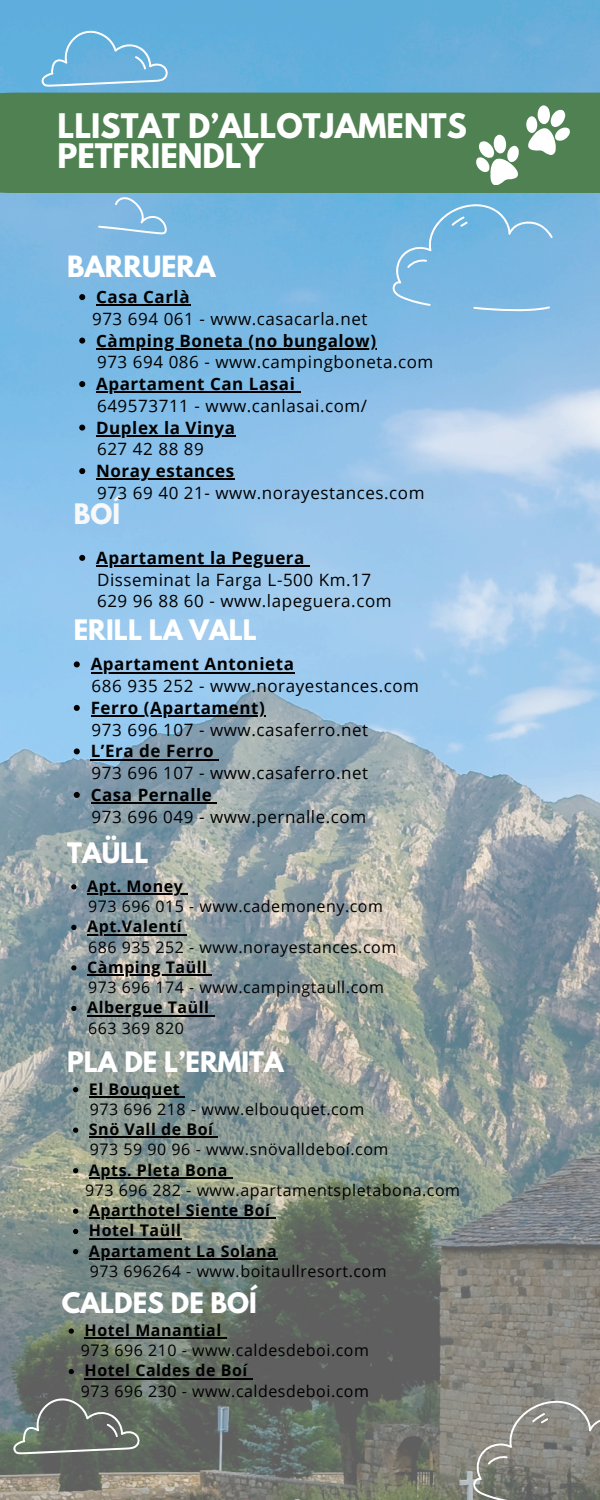
<style>
.page{position:relative;width:600px;height:1500px;background:#fff}
.page>*{position:absolute;margin:0;border:0;box-sizing:border-box;transform-origin:0 0}
.t1{font:700 30px/30px "League Spartan";color:#fff}
.t2{font:700 26px "League Spartan";color:#fff}
.t3{font:700 25px "League Spartan";color:#fff}
.t4{font:700 25px "League Spartan";color:#f8f8f8}
.t5{font:17px "Open Sans";letter-spacing:.035em;color:#000}
.t6{font:700 17px "Open Sans";letter-spacing:.035em;color:#000}
.t7{font:16px "Open Sans";letter-spacing:.035em;color:#000}
.t8{font:700 16px "Open Sans";letter-spacing:.035em;color:#000}
</style>
<div class="page">
<img style="left:0;top:0;width:600px;height:1500px">
<svg style="left:0;top:1398px;width:140px;height:102px;background:#777b73"></svg>
<svg style="left:473px;top:1398px;width:127px;height:102px;background:#888781"></svg>
<svg style="left:0;top:30px;width:169px;height:204px;background:#75b6e0"></svg>
<svg style="left:392px;top:201px;width:208px;height:204px;background:#83bbe3"></svg>
<div style="left:0;top:93px;width:600px;height:100px;background:#4f8152"></div>
<svg style="left:79px;top:294px;width:6px;height:6px"></svg>
<hr style="left:96px;top:305px;width:94px;height:1px;background:#000">
<svg style="left:79px;top:338px;width:6px;height:6px"></svg>
<hr style="left:96px;top:348px;width:281px;height:2px;background:#000">
<svg style="left:79px;top:381px;width:6px;height:6px"></svg>
<hr style="left:96px;top:392px;width:114px;height:1px;background:#000">
<hr style="left:210px;top:392px;width:86px;height:1px;background:#000">
<svg style="left:79px;top:425px;width:6px;height:6px"></svg>
<hr style="left:96px;top:435px;width:140px;height:2px;background:#000">
<svg style="left:79px;top:468px;width:6px;height:6px"></svg>
<hr style="left:96px;top:479px;width:139px;height:1px;background:#000">
<svg style="left:71px;top:884px;width:5px;height:6px"></svg>
<hr style="left:87px;top:893px;width:96px;height:2px;background:#000">
<svg style="left:71px;top:925px;width:5px;height:5px"></svg>
<hr style="left:87px;top:934px;width:35px;height:1px;background:#000">
<hr style="left:122px;top:934px;width:60px;height:1px;background:#000">
<svg style="left:71px;top:965px;width:5px;height:6px"></svg>
<hr style="left:87px;top:974px;width:121px;height:2px;background:#000">
<svg style="left:71px;top:1006px;width:5px;height:5px"></svg>
<hr style="left:87px;top:1015px;width:123px;height:1px;background:#000">
<svg style="left:79px;top:555px;width:6px;height:6px"></svg>
<hr style="left:96px;top:565px;width:209px;height:2px;background:#000">
<svg style="left:74px;top:661px;width:6px;height:6px"></svg>
<hr style="left:91px;top:672px;width:204px;height:1px;background:#000">
<svg style="left:74px;top:705px;width:6px;height:6px"></svg>
<hr style="left:91px;top:715px;width:174px;height:2px;background:#000">
<svg style="left:74px;top:748px;width:6px;height:6px"></svg>
<hr style="left:91px;top:759px;width:123px;height:1px;background:#000">
<svg style="left:74px;top:792px;width:6px;height:6px"></svg>
<hr style="left:91px;top:802px;width:121px;height:2px;background:#000">
<svg style="left:73px;top:1087px;width:5px;height:5px"></svg>
<hr style="left:89px;top:1096px;width:91px;height:2px;background:#000">
<svg style="left:73px;top:1128px;width:5px;height:5px"></svg>
<hr style="left:89px;top:1137px;width:125px;height:1px;background:#000">
<svg style="left:73px;top:1168px;width:5px;height:5px"></svg>
<hr style="left:89px;top:1177px;width:139px;height:2px;background:#000">
<svg style="left:73px;top:1209px;width:5px;height:5px"></svg>
<hr style="left:89px;top:1218px;width:182px;height:1px;background:#000">
<svg style="left:73px;top:1229px;width:5px;height:5px"></svg>
<hr style="left:89px;top:1238px;width:93px;height:1px;background:#000">
<svg style="left:73px;top:1249px;width:5px;height:5px"></svg>
<hr style="left:89px;top:1258px;width:188px;height:2px;background:#000">
<svg style="left:69px;top:1328px;width:5px;height:6px"></svg>
<hr style="left:85px;top:1337px;width:137px;height:2px;background:#000">
<svg style="left:69px;top:1369px;width:5px;height:5px"></svg>
<hr style="left:85px;top:1378px;width:163px;height:1px;background:#000">
<svg style="left:526px;top:105px;width:44px;height:50px"></svg>
<svg style="left:476px;top:135px;width:43px;height:50px"></svg>
<p class="t1" style="left:57px;top:115px;width:411px">LLISTAT D’ALLOTJAMENTS<br>PETFRIENDLY</p>
<h1 class="t2" style="left:67px;top:254px;width:150px">BARRUERA</h1>
<p class="t6" style="left:96px;top:285px;width:95px">Casa Carlà</p>
<h2 class="t5" style="left:92px;top:307px;width:277px">973 694 061 - www.casacarla.net</h2>
<p class="t6" style="left:96px;top:328px;width:282px">Càmping Boneta (no bungalow)</p>
<p class="t5" style="left:97px;top:350px;width:338px">973 694 086 - www.campingboneta.com</p>
<p class="t6" style="left:96px;top:372px;width:200px">Apartament Can Lasai</p>
<p class="t5" style="left:97px;top:394px;width:272px">649573711 - www.canlasai.com/</p>
<p class="t6" style="left:96px;top:415px;width:141px">Duplex la Vinya</p>
<p class="t5" style="left:97px;top:437px;width:108px">627 42 88 89</p>
<p class="t6" style="left:96px;top:459px;width:140px">Noray estances</p>
<p class="t5" style="left:97px;top:481px;width:329px">973 69 40 21- www.norayestances.com</p>
<p class="t4" style="left:74px;top:502px;width:48px">BOÍ</p>
<p class="t6" style="left:96px;top:546px;width:210px">Apartament la Peguera</p>
<p class="t5" style="left:97px;top:567px;width:276px">Disseminat la Farga L-500 Km.17</p>
<p class="t5" style="left:97px;top:589px;width:296px">629 96 88 60 - www.lapeguera.com</p>
<p class="t3" style="left:74px;top:618px;width:185px">ERILL LA VALL</p>
<p class="t6" style="left:91px;top:652px;width:205px">Apartament Antonieta</p>
<p class="t5" style="left:92px;top:674px;width:329px">686 935 252 - www.norayestances.com</p>
<h2 class="t6" style="left:91px;top:696px;width:176px">Ferro (Apartament)</h2>
<p class="t5" style="left:92px;top:718px;width:278px">973 696 107 - www.casaferro.net</p>
<p class="t6" style="left:91px;top:739px;width:125px">L’Era de Ferro</p>
<p class="t5" style="left:92px;top:761px;width:278px">973 696 107 - www.casaferro.net</p>
<p class="t6" style="left:91px;top:783px;width:123px">Casa Pernalle</p>
<p class="t5" style="left:92px;top:805px;width:276px">973 696 049 - www.pernalle.com</p>
<p class="t3" style="left:67px;top:841px;width:83px">TAÜLL</p>
<p class="t8" style="left:87px;top:875px;width:97px">Apt. Money</p>
<p class="t7" style="left:88px;top:895px;width:296px">973 696 015 - www.cademoneny.com</p>
<h2 class="t8" style="left:87px;top:915px;width:96px">Apt.Valentí</h2>
<p class="t7" style="left:88px;top:935px;width:310px">686 935 252 - www.norayestances.com</p>
<p class="t8" style="left:87px;top:956px;width:121px">Càmping Taüll</p>
<p class="t7" style="left:88px;top:976px;width:297px">973 696 174 - www.campingtaull.com</p>
<h2 class="t8" style="left:87px;top:996px;width:123px">Albergue Taüll</h2>
<p class="t7" style="left:88px;top:1016px;width:97px">663 369 820</p>
<p class="t3" style="left:67px;top:1049px;width:218px">PLA DE L’ERMITA</p>
<p class="t8" style="left:89px;top:1077px;width:92px">El Bouquet</p>
<p class="t7" style="left:90px;top:1098px;width:276px">973 696 218 - www.elbouquet.com</p>
<h2 class="t8" style="left:89px;top:1118px;width:126px">Snö Vall de Boí</h2>
<p class="t7" style="left:90px;top:1138px;width:300px">973 59 90 96 - www.snövalldeboí.com</p>
<p class="t8" style="left:89px;top:1158px;width:140px">Apts. Pleta Bona</p>
<p class="t7" style="left:85px;top:1179px;width:376px">973 696 282 - www.apartamentspletabona.com</p>
<p class="t8" style="left:89px;top:1199px;width:183px">Aparthotel Siente Boí</p>
<p class="t8" style="left:89px;top:1219px;width:94px">Hotel Taüll</p>
<p class="t8" style="left:89px;top:1239px;width:189px">Apartament La Solana</p>
<p class="t7" style="left:90px;top:1260px;width:298px">973 696264 - www.boitaullresort.com</p>
<p class="t3" style="left:62px;top:1291px;width:197px">CALDES DE BOÍ</p>
<p class="t8" style="left:85px;top:1319px;width:138px">Hotel Manantial</p>
<p class="t7" style="left:81px;top:1339px;width:290px">973 696 210 - www.caldesdeboi.com</p>
<p class="t8" style="left:85px;top:1359px;width:164px">Hotel Caldes de Boí</p>
<h2 class="t7" style="left:81px;top:1380px;width:290px">973 696 230 - www.caldesdeboi.com</h2>
</div>
